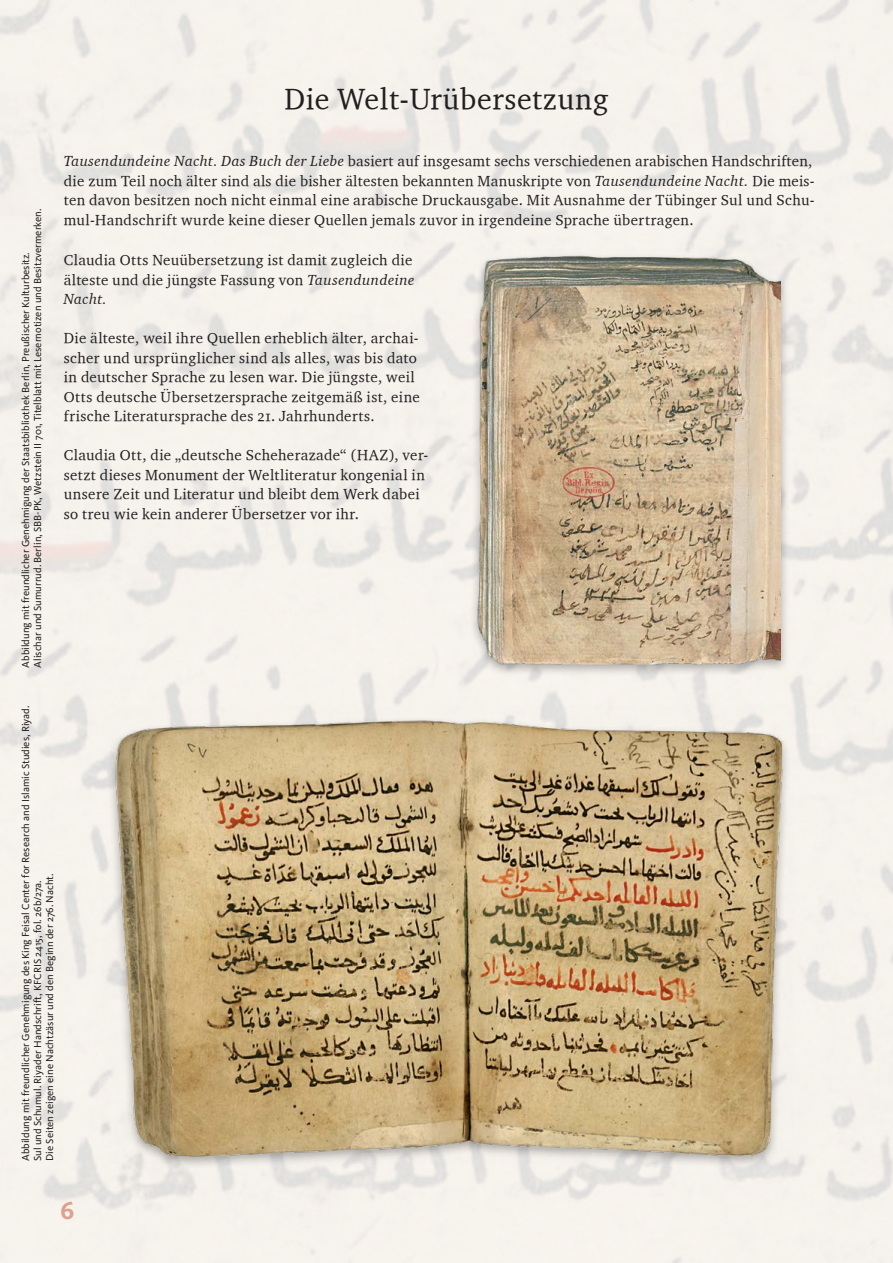
<style>
.page{position:relative;width:893px;height:1263px;background:#fff}
.page>*{position:absolute;margin:0;border:0;box-sizing:border-box;transform-origin:0 0}
.t1{font:30px "Charter OSITCTT";letter-spacing:.02em;color:#231f20}
.t2{font:700 25.5px "Kievit Pro";color:#dda28f}
.t3{font:15px/19.5px "Charter OSITCTT";letter-spacing:.025em;color:#231f20}
.t4{font:15px "Charter OSITCTT Italic";letter-spacing:.025em;color:#231f20}
.t5{font:10.5px/12px "Kievit Pro";color:#231f20}
.s1{font-family:"Charter OSITCTT Italic"}
</style>
<div class="page">
<img style="left:102px;top:706px;width:691px;height:457px">
<div style="left:469px;top:251px;width:321px;height:426px;background:#231f20;opacity:.35"></div>
<img style="left:473px;top:249px;width:307px;height:421px">
<h1 class="t1" style="left:284px;top:80px;width:325px">Die Welt-Urübersetzung</h1>
<p class="t3" style="left:64px;top:151px;width:752px"><span class="s1">Tausendundeine Nacht. Das Buch der Liebe</span> basiert auf insgesamt sechs verschiedenen arabischen Handschriften, die zum Teil noch älter sind als die bisher ältesten bekannten Manuskripte von <span class="s1">Tausendundeine Nacht.</span> Die meis&shy;ten davon besitzen noch nicht einmal eine arabische Druckausgabe. Mit Ausnahme der Tübinger Sul und Schu&shy;mul-Handschrift wurde keine dieser Quellen jemals zuvor in irgendeine Sprache übertragen.</p>
<p class="t5" style="left:20px;top:668px;width:461px;rotate:-90deg">Abbildung mit freundlicher Genehmigung der Staatsbibliothek Berlin, Preußischer Kulturbesitz.<br>Alischar und Sumurrud. Berlin, SBB-PK, Wetzstein II 701, Titelblatt mit Lesernotizen und Besitzvermerken.</p>
<p class="t5" style="left:20px;top:1161px;width:457px;rotate:-90deg">Abbildung mit freundlicher Genehmigung des King Feisal Center for Research and Islamic Studies, Riyad.<br>Sul und Schumul. Riyader Handschrift, KFCRIS 2415, fol. 26b/27a.<br>Die Seiten zeigen eine Nachtzäsur und den Beginn der 276. Nacht.</p>
<p class="t3" style="left:64px;top:250px;width:352px">Claudia Otts Neuübersetzung ist damit zugleich die älteste und die jüngste Fassung von <span class="s1">Tausendundeine</span></p>
<p class="t4" style="left:64px;top:290px;width:45px">Nacht.</p>
<p class="t3" style="left:64px;top:328px;width:358px">Die älteste, weil ihre Quellen erheblich älter, archai&shy;scher und ursprünglicher sind als alles, was bis dato in deutscher Sprache zu lesen war. Die jüngste, weil Otts deutsche Übersetzersprache zeitgemäß ist, eine frische Literatursprache des 21. Jahrhunderts.</p>
<p class="t3" style="left:64px;top:445px;width:366px">Claudia Ott, die „deutsche Scheherazade“ (HAZ), ver&shy;setzt dieses Monument der Weltliteratur kongenial in unsere Zeit und Literatur und bleibt dem Werk dabei so treu wie kein anderer Übersetzer vor ihr.</p>
<h2 class="t2" style="left:61px;top:1195px;width:15px">6</h2>
</div>
